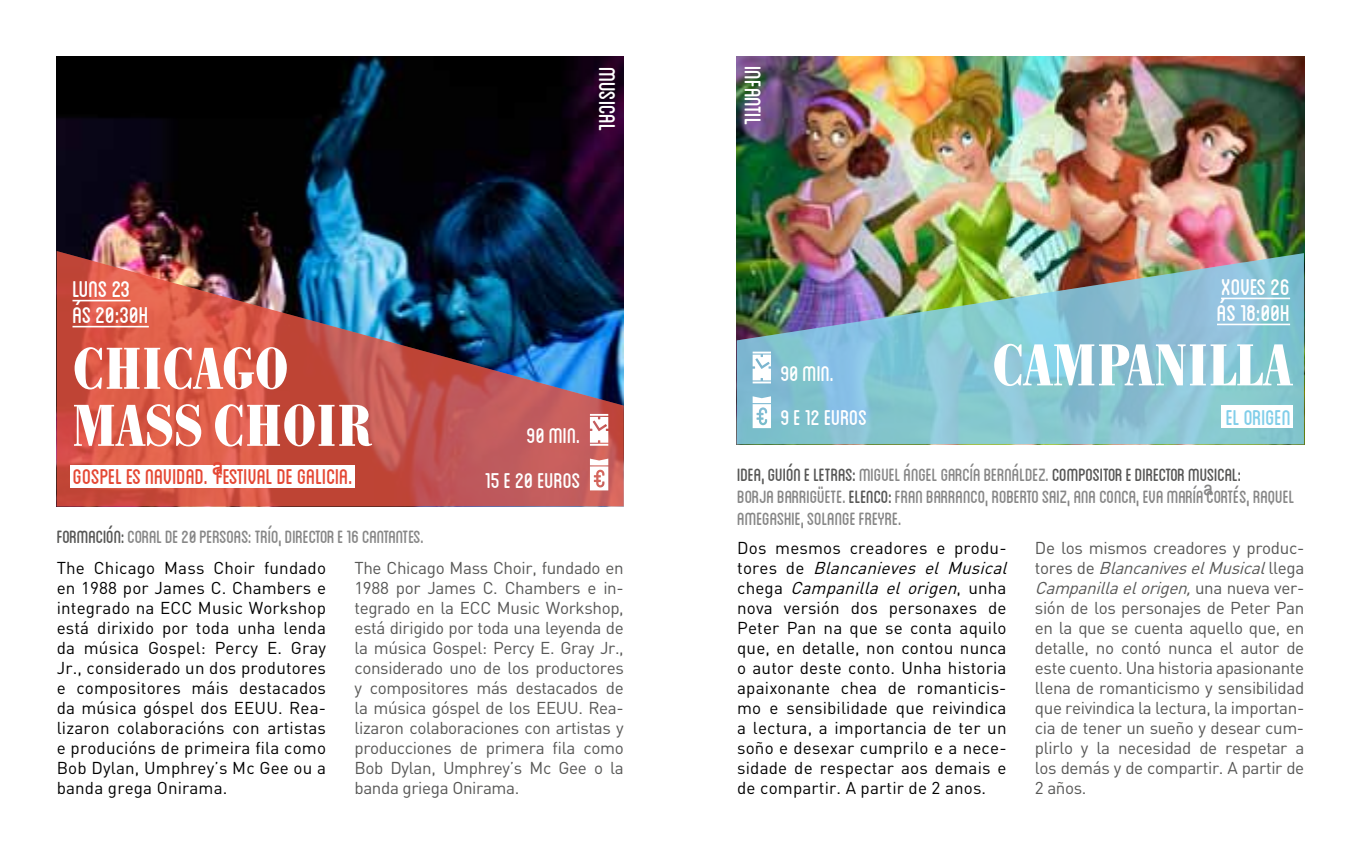
<style>
.page{position:relative;width:1361px;height:851px;background:#fff}
.page>*{position:absolute;margin:0;border:0;box-sizing:border-box;transform-origin:0 0}
.t1{font:700 condensed 58px/57px "Bodoni BE";letter-spacing:.01em;color:#fff}
.t2{font:32px/26px "Blanch Caps";letter-spacing:-.01em;color:#fff}
.t3{font:30px "Blanch Caps";letter-spacing:-.01em;color:#e44733}
.t4{font:30px "Blanch Caps";letter-spacing:-.01em;color:#fff}
.t5{font:30px "Blanch Caps";letter-spacing:-.01em;color:#81cee9}
.t6{font:25px/22px "Blanch Caps";letter-spacing:-.015em;color:#878787}
.t7{font:17px/20px "DIN";letter-spacing:-.02em;color:#575756;text-align:justify}
.t8{font:17px/20px "DIN";letter-spacing:.01em;color:#000}
.s1{color:#575756}
.s2{font-style:italic}
</style>
<div class="page">
<img style="left:737px;top:57px;width:567px;height:196px">
<img style="left:737px;top:253px;width:567px;height:191px">
<hr style="left:1221px;top:297px;width:69px;height:2px;background:#fff">
<hr style="left:1217px;top:323px;width:73px;height:2px;background:#fff">
<div style="left:1221px;top:405px;width:72px;height:22px;background:#fff"></div>
<svg style="left:752px;top:396px;width:19px;height:32px"></svg>
<svg style="left:752px;top:351px;width:19px;height:32px"></svg>
<img style="left:57px;top:57px;width:567px;height:194px">
<img style="left:57px;top:251px;width:567px;height:255px">
<hr style="left:72px;top:300px;width:58px;height:1px;background:#fff">
<hr style="left:72px;top:326px;width:77px;height:1px;background:#fff">
<div style="left:71px;top:465px;width:284px;height:22px;background:#fff"></div>
<svg style="left:590px;top:458px;width:18px;height:32px"></svg>
<svg style="left:590px;top:414px;width:18px;height:31px"></svg>
<h2 class="t2" style="left:621px;top:67px;width:66px;rotate:90deg">Musical</h2>
<h2 class="t2" style="left:72px;top:275px;width:78px">Luns 23 ás 20:30H</h2>
<h1 class="t1" style="left:73px;top:341px;width:300px">CHICAGO<br>MASS CHOIR</h1>
<h3 class="t3" style="left:73px;top:463px;width:281px">GOSPEL ES NAVIDAD. FESTIVAL DE GALICIA.</h3>
<h3 class="t4" style="left:485px;top:466px;width:97px">15 E 20 EUROS</h3>
<h3 class="t4" style="left:526px;top:422px;width:55px">90 MIN.</h3>
<h3 class="t6" style="left:57px;top:524px;width:369px"><span class="s1">FORMACIÓN:</span> Coral de 20 persoas: Trío, director e 16 cantantes.</h3>
<p class="t8" style="left:57px;top:557px;width:271px;text-align:justify">The Chicago Mass Choir fundado en 1988 por James C. Chambers e integrado na ECC Music Workshop está dirixido por toda unha lenda da música Gospel: Percy E. Gray Jr., considerado un dos produtores e compositores máis destacados da música góspel dos EEUU. Rea&shy;lizaron colaboracións con artistas e producións de primeira fila como Bob Dylan, Umphrey’s Mc Gee ou a banda grega Onirama.</p>
<p class="t7" style="left:354px;top:557px;width:271px">The Chicago Mass Choir, fundado en 1988 por James C. Chambers e in&shy;tegrado en la ECC Music Workshop, está dirigido por toda una leyenda de la música Gospel: Percy E. Gray Jr., considerado uno de los productores y compositores más destacados de la música góspel de los EEUU. Rea&shy;lizaron colaboraciones con artistas y producciones de primera fila como Bob Dylan, Umphrey’s Mc Gee o la banda griega Onirama.</p>
<h2 class="t2" style="left:767px;top:66px;width:61px;rotate:90deg">Infantil</h2>
<h3 class="t4" style="left:780px;top:359px;width:55px">90 MIN.</h3>
<h2 class="t2" style="left:1217px;top:273px;width:75px">Xoves 26 ás 18:00H</h2>
<h1 class="t1" style="left:992px;top:338px;width:302px">CAMPANILLA</h1>
<h3 class="t4" style="left:780px;top:404px;width:88px">9 E 12 EUROS</h3>
<h3 class="t5" style="left:1225px;top:404px;width:67px">El origen</h3>
<h3 class="t6" style="left:737px;top:462px;width:559px"><span class="s1">IDEA, GUIÓN e LETRAS:</span> Miguel Ángel García Bernáldez. <span class="s1">COMPOSITOR E DIRECTOR MUSICAL:<br></span>Borja Barrigüete. <span class="s1">ELENCO:</span> Fran Barranco, Roberto Saiz, Ana Conca, Eva Maríaª Cortés, Raquel<br>Amegashie, Solange Freyre.</h3>
<p class="t8" style="left:737px;top:537px;width:276px">Dos mesmos creadores e produ&shy;t o r e s d e <span class="s2">Blancanieves el Musical </span>c h e g a <span class="s2">Campanilla el origen</span>, u n h a nova versión dos personaxes de<br>Peter Pan na que se conta aquilo que, en detalle, non contou nunca o autor deste conto. Unha historia apaixonante chea de romanticis&shy;mo e sensibilidade que reivindica a lectura, a importancia de ter un soño e desexar cumprilo e a nece&shy;sidade de respectar aos demais e de compartir. A partir de 2 anos.</p>
<p class="t7" style="left:1035px;top:537px;width:271px">De los mismos creadores y produc&shy;t o r e s d e <span class="s2">BlancaniveselMusical</span>l l e g a <span class="s2">Campanillaelorigen,</span>u n a n u e v a v e r - sión de los personajes de Peter Pan en la que se cuenta aquello que, en detalle, no contó nunca el autor de este cuento. Una historia apasionante llena de romanticismo y sensibilidad que reivindica la lectura, la importan&shy;cia de tener un sueño y desear cum&shy;plirlo y la necesidad de respetar a los demás y de compartir. A partir de 2 años.</p>
</div>
